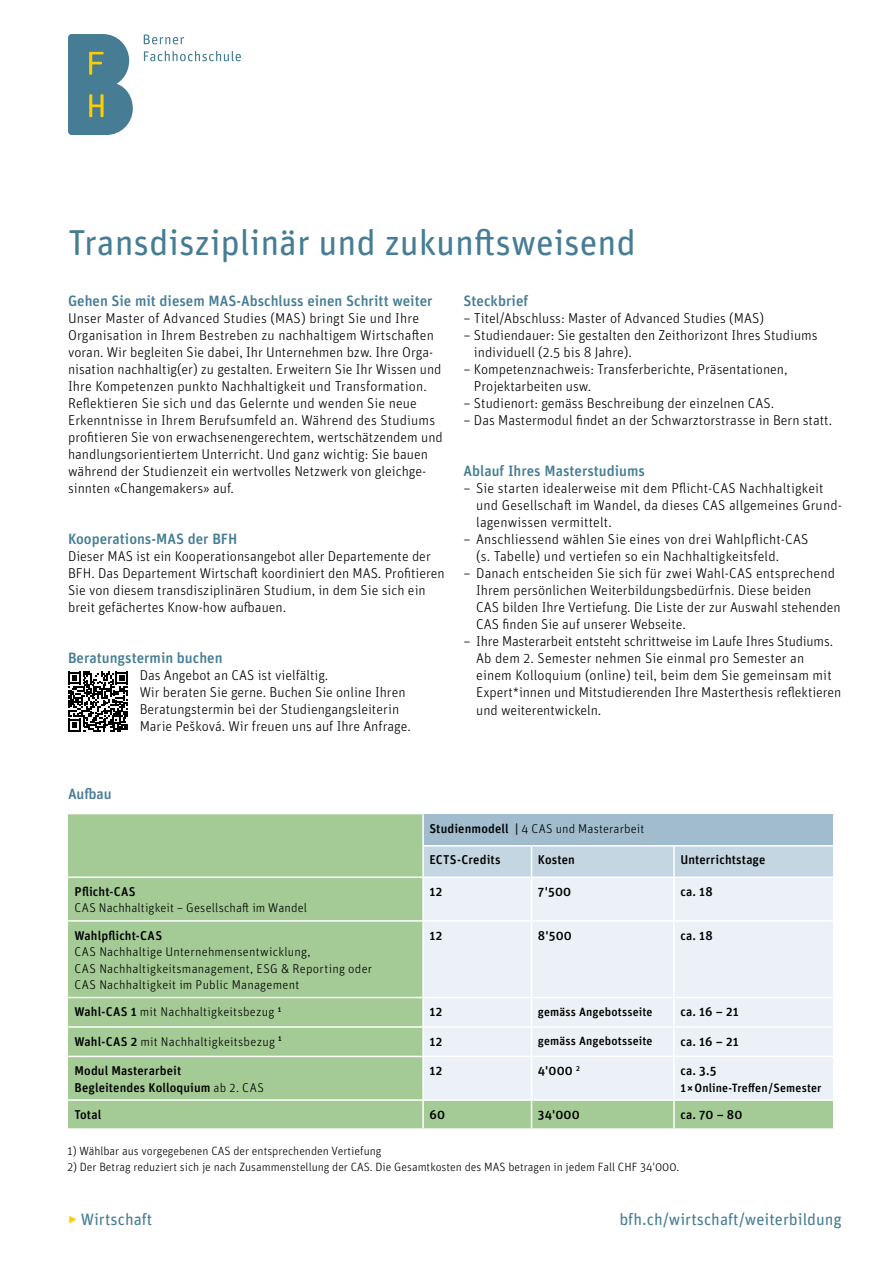
<style>
.page{position:relative;width:893px;height:1263px;background:#fff}
.page>*{position:absolute;margin:0;border:0;box-sizing:border-box;transform-origin:0 0}
.t1{font:36px "Unit Rounded Pro";color:#467d95}
.t2{font:16.5px "Unit Rounded Pro";color:#467d95}
.t3{font:500 15px "Unit Rounded Pro";color:#467d95}
.t4{font:300 14.25px/17px "Unit Rounded Pro";color:#000}
.t5{font:300 12.75px/16.5px "Unit Rounded Pro";letter-spacing:.015em;color:#000}
.t6{font:500 12.75px/16.5px "Unit Rounded Pro";letter-spacing:.01em;color:#000}
.t7{font:300 12px "Unit Rounded Pro";color:#000}
.t8{font:500 12px "Unit Rounded Pro";letter-spacing:.01em;color:#000}
.s1{font-weight:500}
.s2{font-weight:300}
.s3{font-weight:300;color:#fc0}
</style>
<div class="page">
<svg style="left:68px;top:34px;width:65px;height:101px;background:#618e99"></svg>
<svg style="left:144px;top:35px;width:40px;height:9px"></svg>
<svg style="left:144px;top:51px;width:97px;height:10px"></svg>
<svg style="left:68px;top:672px;width:60px;height:60px"></svg>
<div style="left:68px;top:814px;width:765px;height:314px;background:#a4ca95"></div>
<div style="left:423px;top:814px;width:411px;height:32px;background:#a0bccd"></div>
<div style="left:424px;top:846px;width:409px;height:30px;background:#c4d6e2"></div>
<div style="left:424px;top:878px;width:409px;height:221px;background:#ebf1f6"></div>
<hr style="left:833px;top:814px;width:1px;height:31px;background:#fff">
<hr style="left:68px;top:876px;width:355px;height:2px;background:#fff">
<hr style="left:68px;top:920px;width:355px;height:2px;background:#fff">
<hr style="left:68px;top:997px;width:355px;height:1px;background:#fff">
<hr style="left:68px;top:1026px;width:355px;height:2px;background:#fff">
<hr style="left:68px;top:1056px;width:355px;height:1px;background:#fff">
<hr style="left:68px;top:1099px;width:355px;height:2px;background:#fff">
<hr style="left:422px;top:845px;width:109px;height:1px;background:#fff">
<hr style="left:422px;top:846px;width:2px;height:30px;background:#fff">
<hr style="left:531px;top:845px;width:143px;height:1px;background:#fff">
<hr style="left:674px;top:845px;width:160px;height:1px;background:#fff">
<hr style="left:423px;top:876px;width:108px;height:2px;background:#fff">
<hr style="left:422px;top:878px;width:2px;height:42px;background:#fff">
<hr style="left:531px;top:876px;width:143px;height:2px;background:#fff">
<hr style="left:674px;top:876px;width:160px;height:2px;background:#fff">
<hr style="left:423px;top:920px;width:108px;height:2px;background:#fff">
<hr style="left:422px;top:922px;width:2px;height:75px;background:#fff">
<hr style="left:531px;top:920px;width:143px;height:2px;background:#fff">
<hr style="left:674px;top:920px;width:160px;height:2px;background:#fff">
<hr style="left:423px;top:997px;width:108px;height:1px;background:#fff">
<hr style="left:422px;top:998px;width:2px;height:28px;background:#fff">
<hr style="left:531px;top:997px;width:143px;height:1px;background:#fff">
<hr style="left:674px;top:997px;width:160px;height:1px;background:#fff">
<hr style="left:423px;top:1026px;width:108px;height:2px;background:#fff">
<hr style="left:422px;top:1028px;width:2px;height:28px;background:#fff">
<hr style="left:531px;top:1026px;width:143px;height:2px;background:#fff">
<hr style="left:674px;top:1026px;width:160px;height:2px;background:#fff">
<hr style="left:423px;top:1056px;width:108px;height:1px;background:#fff">
<hr style="left:422px;top:1057px;width:2px;height:42px;background:#fff">
<hr style="left:531px;top:1056px;width:143px;height:1px;background:#fff">
<hr style="left:674px;top:1056px;width:160px;height:1px;background:#fff">
<hr style="left:423px;top:1099px;width:108px;height:2px;background:#fff">
<hr style="left:422px;top:1101px;width:2px;height:27px;background:#fff">
<hr style="left:531px;top:1099px;width:143px;height:2px;background:#fff">
<hr style="left:674px;top:1099px;width:160px;height:2px;background:#fff">
<hr style="left:531px;top:846px;width:1px;height:30px;background:#fff">
<hr style="left:673px;top:846px;width:2px;height:30px;background:#fff">
<hr style="left:531px;top:878px;width:1px;height:42px;background:#fff">
<hr style="left:673px;top:878px;width:2px;height:42px;background:#fff">
<hr style="left:531px;top:922px;width:1px;height:75px;background:#fff">
<hr style="left:673px;top:922px;width:2px;height:75px;background:#fff">
<hr style="left:673px;top:998px;width:2px;height:28px;background:#fff">
<svg style="left:531px;top:998px;width:1px;height:58px"></svg>
<hr style="left:673px;top:1028px;width:2px;height:28px;background:#fff">
<hr style="left:531px;top:1057px;width:1px;height:42px;background:#fff">
<hr style="left:673px;top:1057px;width:2px;height:42px;background:#fff">
<svg style="left:531px;top:1101px;width:1px;height:27px"></svg>
<hr style="left:673px;top:1101px;width:2px;height:27px;background:#fff">
<hr style="left:422px;top:814px;width:2px;height:31px;background:#fff">
<h1 class="t1" style="left:68px;top:218px;width:569px">Transdisziplinär und zukunftsweisend</h1>
<p class="t3" style="left:68px;top:290px;width:366px">Gehen Sie mit diesem MAS-Abschluss einen Schritt weiter</p>
<p class="t4" style="left:68px;top:309px;width:376px">Unser Master of Advanced Studies (MAS) bringt Sie und Ihre Organisation in Ihrem Bestreben zu nachhaltigem Wirtschaften voran. Wir begleiten Sie dabei, Ihr Unternehmen bzw. Ihre Orga&shy;nisation nachhaltig(er) zu gestalten. Erweitern Sie Ihr Wissen und Ihre Kompetenzen punkto Nachhaltigkeit und Transformation.<br>Reflektieren Sie sich und das Gelernte und wenden Sie neue Erkenntnisse in Ihrem Berufsumfeld an. Während des Studiums profitieren Sie von erwachsenengerechtem, wertschätzendem und handlungsorientiertem Unterricht. Und ganz wichtig: Sie bauen während der Studienzeit ein wertvolles Netzwerk von gleichge&shy;sinnten «Changemakers» auf.</p>
<p class="t3" style="left:68px;top:528px;width:171px">Kooperations-MAS der BFH</p>
<p class="t4" style="left:68px;top:548px;width:378px">Dieser MAS ist ein Kooperationsangebot aller Departemente der BFH. Das Departement Wirtschaft koordiniert den MAS. Profitieren Sie von diesem transdisziplinären Studium, in dem Sie sich ein breit gefächertes Know-how aufbauen.</p>
<p class="t3" style="left:68px;top:648px;width:156px">Beratungstermin buchen</p>
<p class="t4" style="left:140px;top:667px;width:273px">Das Angebot an CAS ist vielfältig.<br>Wir beraten Sie gerne. Buchen Sie online Ihren Beratungstermin bei der Studiengangsleiterin Marie Pešková. Wir freuen uns auf Ihre Anfrage.</p>
<p class="t3" style="left:463px;top:290px;width:66px">Steckbrief</p>
<p class="t4" style="left:463px;top:309px;width:302px">– Titel/Abschluss: Master of Advanced Studies (MAS)</p>
<p class="t4" style="left:474px;top:326px;width:345px;text-indent:-10px">– Studiendauer: Sie gestalten den Zeithorizont Ihres Studiums individuell (2.5 bis 8 Jahre).</p>
<p class="t4" style="left:474px;top:361px;width:315px;text-indent:-10px">– Kompetenznachweis: Transferberichte, Präsentationen,<br>Projektarbeiten usw.</p>
<p class="t4" style="left:463px;top:395px;width:312px">– Studienort: gemäss Beschreibung der einzelnen CAS.</p>
<p class="t4" style="left:463px;top:412px;width:370px">– Das Mastermodul findet an der Schwarztorstrasse in Bern statt.</p>
<p class="t3" style="left:463px;top:460px;width:183px">Ablauf Ihres Masterstudiums</p>
<p class="t4" style="left:476px;top:480px;width:367px;text-indent:-13px">– Sie starten idealerweise mit dem Pflicht-CAS Nachhaltigkeit und Gesellschaft im Wandel, da dieses CAS allgemeines Grund&shy;lagenwissen vermittelt.</p>
<p class="t4" style="left:476px;top:531px;width:334px;text-indent:-13px">– Anschliessend wählen Sie eines von drei Wahlpflicht-CAS (s. Tabelle) und vertiefen so ein Nachhaltigkeitsfeld.</p>
<p class="t4" style="left:476px;top:565px;width:366px;text-indent:-13px">– Danach entscheiden Sie sich für zwei Wahl-CAS entsprechend Ihrem persönlichen Weiterbildungsbedürfnis. Diese beiden<br>CAS bilden Ihre Vertiefung. Die Liste der zur Auswahl stehenden CAS finden Sie auf unserer Webseite.</p>
<p class="t4" style="left:476px;top:633px;width:367px;text-indent:-13px">– Ihre Masterarbeit entsteht schrittweise im Laufe Ihres Studiums.<br>Ab dem 2. Semester nehmen Sie einmal pro Semester an einem Kolloquium (online) teil, beim dem Sie gemeinsam mit Expert*innen und Mitstudierenden Ihre Masterthesis reflektieren und weiterentwickeln.</p>
<p class="t3" style="left:68px;top:784px;width:45px">Aufbau</p>
<p class="t6" style="left:74px;top:883px;width:63px">Pflicht-CAS</p>
<p class="t5" style="left:74px;top:899px;width:234px">CAS Nachhaltigkeit – Gesellschaft im Wandel</p>
<p class="t6" style="left:74px;top:926px;width:89px">Wahlpflicht-CAS</p>
<p class="t5" style="left:74px;top:943px;width:299px">CAS Nachhaltige Unternehmensentwicklung,<br>CAS Nachhaltigkeitsmanagement, ESG &amp; Reporting oder<br>CAS Nachhaltigkeit im Public Management</p>
<p class="t5" style="left:429px;top:820px;width:216px"><span class="s1">Studienmodell |</span> 4 CAS und Masterarbeit</p>
<p class="t6" style="left:429px;top:851px;width:73px">ECTS-Credits</p>
<p class="t6" style="left:538px;top:851px;width:38px">Kosten</p>
<p class="t6" style="left:680px;top:851px;width:87px">Unterrichtstage</p>
<p class="t6" style="left:429px;top:883px;width:14px">12</p>
<p class="t6" style="left:538px;top:883px;width:35px">7'500</p>
<p class="t6" style="left:680px;top:883px;width:34px">ca. 18</p>
<p class="t6" style="left:429px;top:926px;width:14px">12</p>
<p class="t6" style="left:538px;top:926px;width:36px">8'500</p>
<p class="t6" style="left:680px;top:926px;width:34px">ca. 18</p>
<p class="t5" style="left:74px;top:1003px;width:208px"><span class="s1">Wahl-CAS 1</span> mit Nachhaltigkeitsbezug <sup>1</sup></p>
<p class="t6" style="left:429px;top:1003px;width:14px">12</p>
<p class="t8" style="left:538px;top:1003px;width:116px">gemäss Angebotsseite</p>
<p class="t6" style="left:680px;top:1003px;width:60px">ca. 16 – 21</p>
<p class="t5" style="left:74px;top:1033px;width:209px"><span class="s1">Wahl-CAS 2</span> mit Nachhaltigkeitsbezug <sup>1</sup></p>
<p class="t6" style="left:429px;top:1032px;width:14px">12</p>
<p class="t8" style="left:538px;top:1032px;width:116px">gemäss Angebotsseite</p>
<p class="t6" style="left:680px;top:1032px;width:60px">ca. 16 – 21</p>
<p class="t6" style="left:74px;top:1062px;width:191px">Modul Masterarbeit<br>Begleitendes Kolloquium <span class="s2">ab 2. CAS</span></p>
<p class="t6" style="left:429px;top:1062px;width:14px">12</p>
<p class="t6" style="left:538px;top:1062px;width:43px">4'000 <sup>2</sup></p>
<p class="t6" style="left:680px;top:1062px;width:38px">ca. 3.5</p>
<p class="t8" style="left:680px;top:1079px;width:143px">1×Online-Treffen/Semester</p>
<p class="t6" style="left:74px;top:1105px;width:28px">Total</p>
<p class="t6" style="left:429px;top:1105px;width:17px">60</p>
<p class="t6" style="left:538px;top:1105px;width:43px">34'000</p>
<p class="t6" style="left:680px;top:1105px;width:64px">ca. 70 – 80</p>
<p class="t7" style="left:68px;top:1143px;width:315px">1) Wählbar aus vorgegebenen CAS der entsprechenden Vertiefung</p>
<p class="t7" style="left:68px;top:1159px;width:613px">2) Der Betrag reduziert sich je nach Zusammenstellung der CAS. Die Gesamtkosten des MAS betragen in jedem Fall CHF 34'000.</p>
<p class="t2" style="left:68px;top:1207px;width:86px"><span class="s3">‣</span> Wirtschaft</p>
<p class="t2" style="left:619px;top:1207px;width:224px">bfh.ch/wirtschaft/weiterbildung</p>
</div>
